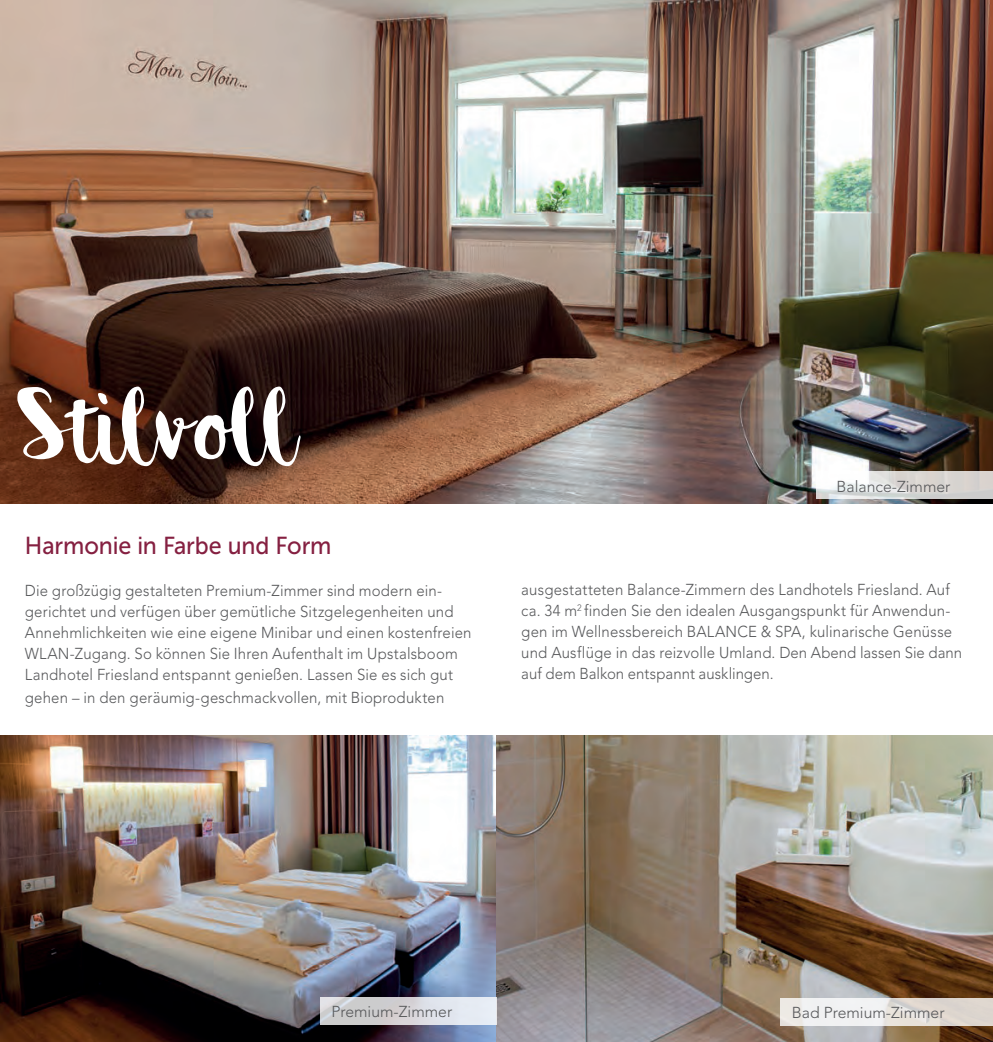
<style>
.page{position:relative;width:993px;height:1042px;background:#fff}
.page>*{position:absolute;margin:0;border:0;box-sizing:border-box;transform-origin:0 0}
.t1{font:96.25px "destain";letter-spacing:-.01em;color:#fff}
.t2{font:24.5px "Museo Sans 500";letter-spacing:-.005em;color:#852041;scale:.95 1}
.t3{font:300 15.75px/21px "Avenir LT Std";letter-spacing:.01em;color:#57585a;scale:.95 1}
.t4{font:300 15.75px "Avenir LT Std";letter-spacing:.01em;color:#57585a}
</style>
<div class="page">
<img style="left:0;top:0;width:992px;height:504px">
<img style="left:0;top:735px;width:992px;height:307px">
<svg style="left:816px;top:471px;width:176px;height:28px;fill:#dad5d2"></svg>
<svg style="left:780px;top:998px;width:212px;height:28px"></svg>
<svg style="left:320px;top:997px;width:176px;height:27px;background:#d8dade"></svg>
<h1 class="t1" style="left:17px;top:370px;width:282px">Stilvoll</h1>
<h2 class="t2" style="left:25px;top:532px;width:324px">Harmonie in Farbe und Form</h2>
<p class="t3" style="left:25px;top:580px;width:471px">Die großzügig gestalteten Premium-Zimmer sind modern ein&shy;gerichtet und verfügen über gemütliche Sitzgelegenheiten und Annehmlichkeiten wie eine eigene Minibar und einen kostenfreien WLAN-Zugang. So können Sie Ihren Aufenthalt im Upstalsboom Landhotel Friesland entspannt genießen. Lassen Sie es sich gut</p>
<p class="t3" style="left:25px;top:687px;width:443px">gehen – in den geräumig-geschmackvollen, mit Bioprodukten</p>
<p class="t4" style="left:836px;top:477px;width:115px">Balance-Zimmer</p>
<p class="t3" style="left:521px;top:579px;width:465px">ausgestatteten Balance-Zimmern des Landhotels Friesland. Auf ca. 34 m<sup>2</sup> finden Sie den idealen Ausgangspunkt für Anwendun&shy;gen im Wellnessbereich BALANCE &amp; SPA, kulinarische Genüsse und Ausflüge in das reizvolle Umland. Den Abend lassen Sie dann auf dem Balkon entspannt ausklingen.</p>
<p class="t4" style="left:331px;top:1002px;width:122px">Premium-Zimmer</p>
<p class="t4" style="left:791px;top:1003px;width:154px">Bad Premium-Zimmer</p>
</div>
